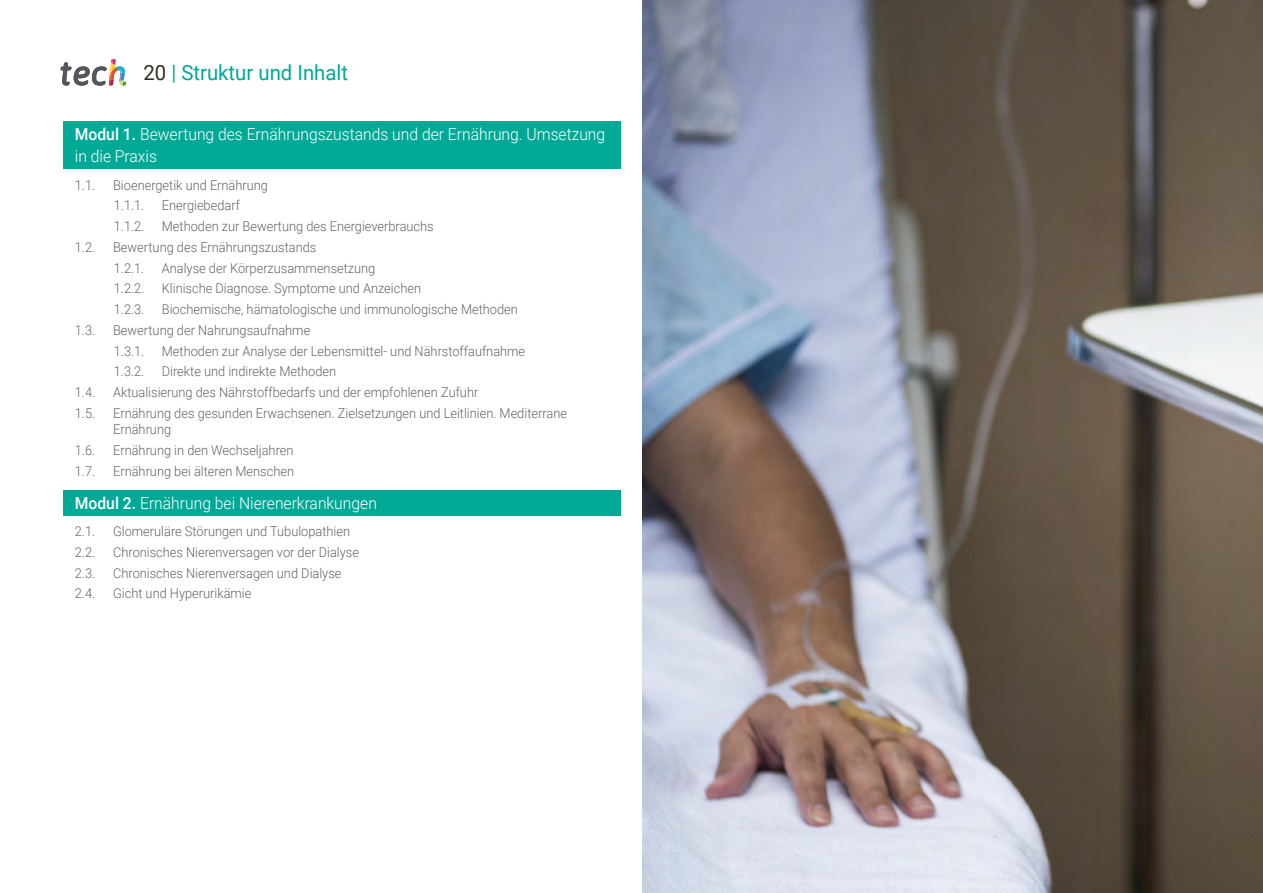
<style>
.page{position:relative;width:1263px;height:893px;background:#fff}
.page>*{position:absolute;margin:0;border:0;box-sizing:border-box;transform-origin:0 0}
.t1{font:21px "Roboto";color:#00a996}
.t2{font:300 16.5px/22.5px "Roboto";color:#fff;scale:.95 1}
.t3{font:300 13.5px/20.7px "Roboto";color:#61646a;scale:.95 1}
.s1{color:#312e20}
.s2{font-weight:500}
</style>
<div class="page">
<img style="left:642px;top:0;width:621px;height:893px">
<div style="left:64px;top:121px;width:557px;height:48px;background:#00a996"></div>
<div style="left:64px;top:490px;width:557px;height:25px;background:#00a996"></div>
<svg style="left:61px;top:59px;width:65px;height:27px"></svg>
<h1 class="t1" style="left:144px;top:57px;width:206px"><span class="s1">20</span> | Struktur und Inhalt</h1>
<p class="t2" style="left:75px;top:122px;width:560px"><span class="s2">Modul 1.</span> Bewertung des Ernährungszustands und der Ernährung. Umsetzung in die Praxis</p>
<p class="t3" style="left:75px;top:174px;width:23px">1.1.</p>
<p class="t3" style="left:113px;top:174px;width:165px">Bioenergetik und Ernährung<br>1.1.1.</p>
<p class="t3" style="left:162px;top:195px;width:84px">Energiebedarf</p>
<p class="t3" style="left:114px;top:215px;width:34px">1.1.2.</p>
<p class="t3" style="left:162px;top:215px;width:288px">Methoden zur Bewertung des Energieverbrauchs</p>
<p class="t3" style="left:75px;top:236px;width:23px">1.2.</p>
<p class="t3" style="left:113px;top:236px;width:215px">Bewertung des Ernährungszustands<br>1.2.1.</p>
<p class="t3" style="left:162px;top:257px;width:226px">Analyse der Körperzusammensetzung</p>
<p class="t3" style="left:114px;top:278px;width:34px">1.2.2.</p>
<p class="t3" style="left:162px;top:278px;width:274px">Klinische Diagnose. Symptome und Anzeichen</p>
<p class="t3" style="left:114px;top:298px;width:34px">1.2.3.</p>
<p class="t3" style="left:162px;top:298px;width:376px">Biochemische, hämatologische und immunologische Methoden</p>
<p class="t3" style="left:75px;top:319px;width:23px">1.3.</p>
<p class="t3" style="left:113px;top:319px;width:209px">Bewertung der Nahrungsaufnahme<br>1.3.1.</p>
<p class="t3" style="left:162px;top:340px;width:384px">Methoden zur Analyse der Lebensmittel- und Nährstoffaufnahme</p>
<p class="t3" style="left:114px;top:361px;width:34px">1.3.2.</p>
<p class="t3" style="left:162px;top:361px;width:185px">Direkte und indirekte Methoden</p>
<p class="t3" style="left:75px;top:381px;width:23px">1.4.</p>
<p class="t3" style="left:113px;top:381px;width:386px">Aktualisierung des Nährstoffbedarfs und der empfohlenen Zufuhr</p>
<p class="t3" style="left:75px;top:402px;width:23px">1.5.</p>
<p class="t3" style="left:113px;top:404px;width:479px;line-height:16.5px">Ernährung des gesunden Erwachsenen. Zielsetzungen und Leitlinien. Mediterrane<br>Ernährung</p>
<p class="t3" style="left:75px;top:439px;width:23px">1.6.</p>
<p class="t3" style="left:113px;top:439px;width:191px">Ernährung in den Wechseljahren</p>
<p class="t3" style="left:75px;top:460px;width:23px">1.7.</p>
<p class="t3" style="left:113px;top:460px;width:192px">Ernährung bei älteren Menschen</p>
<p class="t2" style="left:75px;top:491px;width:319px"><span class="s2">Modul 2.</span> Ernährung bei Nierenerkrankungen</p>
<p class="t3" style="left:75px;top:520px;width:23px">2.1.</p>
<p class="t3" style="left:113px;top:520px;width:251px">Glomeruläre Störungen und Tubulopathien</p>
<p class="t3" style="left:75px;top:541px;width:23px">2.2.</p>
<p class="t3" style="left:113px;top:541px;width:260px">Chronisches Nierenversagen vor der Dialyse</p>
<p class="t3" style="left:75px;top:562px;width:23px">2.3.</p>
<p class="t3" style="left:113px;top:562px;width:242px">Chronisches Nierenversagen und Dialyse</p>
<p class="t3" style="left:75px;top:583px;width:23px">2.4.</p>
<p class="t3" style="left:113px;top:583px;width:147px">Gicht und Hyperurikämie</p>
</div>
